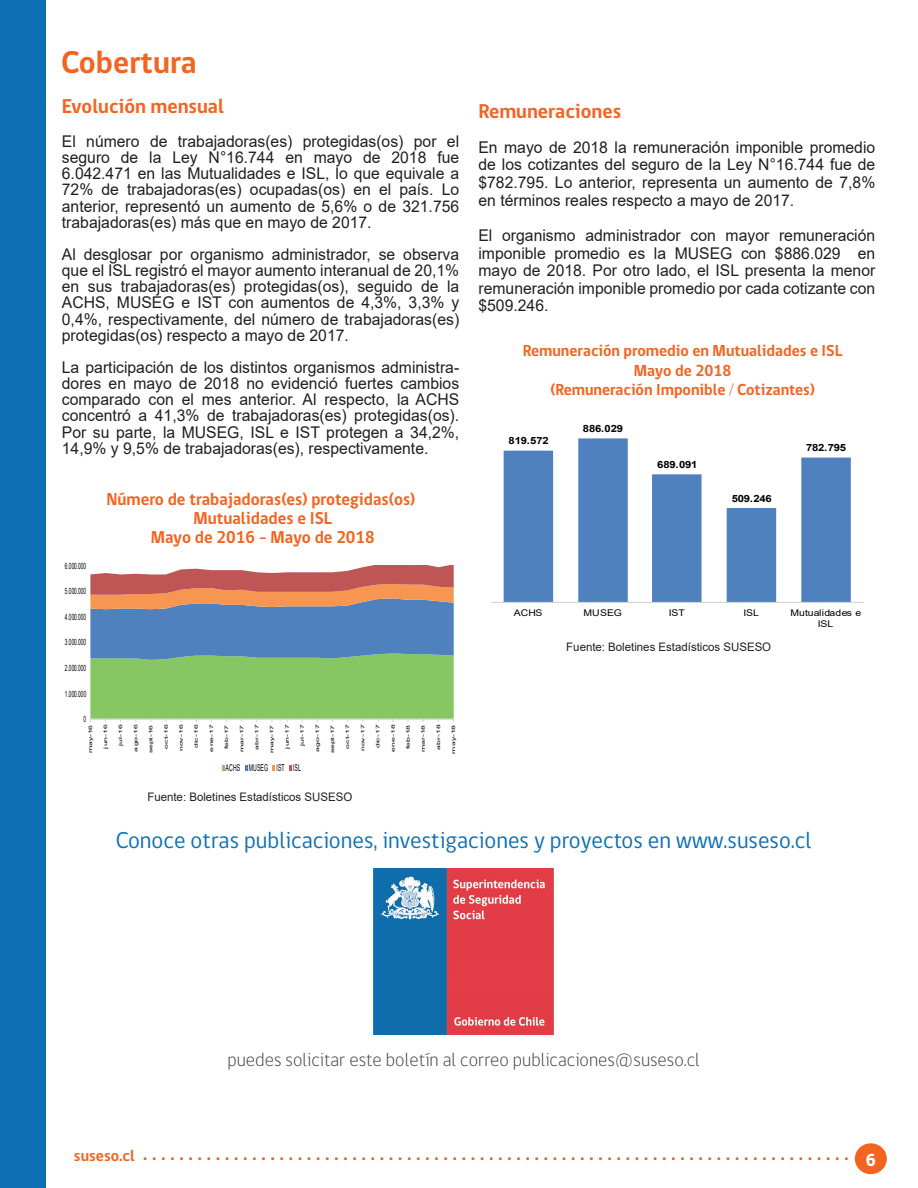
<style>
.page{position:relative;width:918px;height:1188px;background:#fff}
.page>*{position:absolute;margin:0;border:0;box-sizing:border-box;transform-origin:0 0}
.t1{font:700 32.25px "gob CL";color:#f36421}
.t2{font:23.55px "gob CL";color:#0d70b5}
.t3{font:700 20.55px "gob CL";color:#f36421}
.t4{font:300 19.05px "gob CL";color:#3f3f40}
.t5{font:800 17.7px "gob CL";color:#fff}
.t6{font:700 17.55px/19px "gob CL";color:#f36421;text-align:center;scale:.95 1}
.t7{font:700 16.35px/19.4px "gob CL";color:#f36421;text-align:center;scale:.96 1}
.t8{font:16.2px/16.2px "Arial";color:#231f20;text-align:justify}
.t9{font:700 16.2px "gob CL";color:#f36421}
.t10{font:11.7px "Arial";color:#231f20}
.t11{font:700 9.9px "Arial";letter-spacing:-.015em;color:#000001;scale:1.14 1}
.t12{font:9.45px "Arial";letter-spacing:.025em;color:#000001;scale:.55 1}
.t13{font:9.15px/10.5px "Arial";color:#000001;text-align:center;scale:1.14 1}
.t14{font:8.7px "Arial";letter-spacing:.025em;color:#000001;scale:.55 1}
.t15{font:4.8px "Arial";letter-spacing:.025em;color:#000001;scale:1.81 1}
</style>
<div class="page">
<div style="left:1px;top:0;width:45px;height:1188px;background:#0d70b5"></div>
<div style="left:855px;top:1143px;width:32px;height:31px;background:#f36421;border-radius:50%"></div>
<svg style="left:145px;top:1157px;width:703px;height:3px"></svg>
<img style="left:374px;top:868px;width:180px;height:166px">
<svg style="left:90px;top:565px;width:364px;height:157px;background:#8da187"></svg>
<svg style="left:222px;top:766px;width:3px;height:5px"></svg>
<svg style="left:245px;top:766px;width:3px;height:5px"></svg>
<svg style="left:272px;top:766px;width:3px;height:5px"></svg>
<svg style="left:289px;top:766px;width:3px;height:5px"></svg>
<svg style="left:504px;top:438px;width:347px;height:164px;fill:#4e81bd"></svg>
<hr style="left:491px;top:602px;width:372px;height:1px;background:#d0d1d1">
<h1 class="t1" style="left:61px;top:40px;width:137px">Cobertura</h1>
<p class="t3" style="left:62px;top:92px;width:164px">Evolución mensual</p>
<p class="t8" style="left:62px;top:133px;width:399px">El número de trabajadoras(es) protegidas(os) por el seguro de la Ley N°16.744 en mayo de 2018 fue 6.042.471 en las Mutualidades e ISL, lo que equivale a 72% de trabajadoras(es) ocupadas(os) en el país. Lo anterior, representó un aumento de 5,6% o de 321.756 trabajadoras(es) más que en mayo de 2017.</p>
<p class="t8" style="left:62px;top:246px;width:399px">Al desglosar por organismo administrador, se observa que el ISL registró el mayor aumento interanual de 20,1% en sus trabajadoras(es) protegidas(os), seguido de la ACHS, MUSEG e IST con aumentos de 4,3%, 3,3% y 0,4%, respectivamente, del número de trabajadoras(es) protegidas(os) respecto a mayo de 2017.</p>
<p class="t8" style="left:62px;top:359px;width:399px">La participación de los distintos organismos administra&shy;dores en mayo de 2018 no evidenció fuertes cambios comparado con el mes anterior. Al respecto, la ACHS concentró a 41,3% de trabajadoras(es) protegidas(os).<br>Por su parte, la MUSEG, ISL e IST protegen a 34,2%, 14,9% y 9,5% de trabajadoras(es), respectivamente.</p>
<p class="t14" style="left:65px;top:560px;width:40px">6.000.000</p>
<p class="t14" style="left:65px;top:585px;width:40px">5.000.000</p>
<p class="t14" style="left:65px;top:611px;width:40px">4.000.000</p>
<p class="t14" style="left:65px;top:636px;width:40px">3.000.000</p>
<p class="t14" style="left:65px;top:662px;width:40px">2.000.000</p>
<p class="t14" style="left:65px;top:687px;width:40px">1.000.000</p>
<p class="t14" style="left:84px;top:713px;width:6px">0</p>
<p class="t6" style="left:106px;top:490px;width:327px">Número de trabajadoras(es) protegidas(os)<br>Mutualidades e ISL<br>Mayo de 2016 - Mayo de 2018</p>
<p class="t15" style="left:87px;top:753px;width:17px;rotate:-90deg">may-16</p>
<p class="t15" style="left:102px;top:749px;width:15px;rotate:-90deg">jun-16</p>
<p class="t15" style="left:117px;top:746px;width:13px;rotate:-90deg">jul-16</p>
<p class="t15" style="left:132px;top:752px;width:17px;rotate:-90deg">ago-16</p>
<p class="t15" style="left:148px;top:753px;width:17px;rotate:-90deg">sept-16</p>
<p class="t15" style="left:163px;top:749px;width:15px;rotate:-90deg">oct-16</p>
<p class="t15" style="left:178px;top:751px;width:16px;rotate:-90deg">nov-16</p>
<p class="t15" style="left:193px;top:748px;width:15px;rotate:-90deg">dic-16</p>
<p class="t15" style="left:208px;top:752px;width:17px;rotate:-90deg">ene-17</p>
<p class="t15" style="left:223px;top:749px;width:15px;rotate:-90deg">feb-17</p>
<p class="t15" style="left:238px;top:752px;width:17px;rotate:-90deg">mar-17</p>
<p class="t15" style="left:254px;top:750px;width:15px;rotate:-90deg">abr-17</p>
<p class="t15" style="left:269px;top:753px;width:17px;rotate:-90deg">may-17</p>
<p class="t15" style="left:284px;top:749px;width:15px;rotate:-90deg">jun-17</p>
<p class="t15" style="left:299px;top:746px;width:13px;rotate:-90deg">jul-17</p>
<p class="t15" style="left:314px;top:752px;width:17px;rotate:-90deg">ago-17</p>
<p class="t15" style="left:329px;top:753px;width:17px;rotate:-90deg">sept-17</p>
<p class="t15" style="left:344px;top:749px;width:15px;rotate:-90deg">oct-17</p>
<p class="t15" style="left:359px;top:751px;width:16px;rotate:-90deg">nov-17</p>
<p class="t15" style="left:375px;top:748px;width:15px;rotate:-90deg">dic-17</p>
<p class="t15" style="left:390px;top:752px;width:17px;rotate:-90deg">ene-18</p>
<p class="t15" style="left:405px;top:749px;width:15px;rotate:-90deg">feb-18</p>
<p class="t15" style="left:420px;top:752px;width:17px;rotate:-90deg">mar-18</p>
<p class="t15" style="left:435px;top:750px;width:15px;rotate:-90deg">abr-18</p>
<p class="t15" style="left:450px;top:754px;width:17px;rotate:-90deg">may-18</p>
<p class="t12" style="left:226px;top:761px;width:139px">ACHS MUSEG IST ISL</p>
<p class="t10" style="left:147px;top:789px;width:206px">Fuente: Boletines Estadísticos SUSESO</p>
<p class="t3" style="left:478px;top:97px;width:144px">Remuneraciones</p>
<p class="t8" style="left:478px;top:138px;width:398px;line-height:17.5px">En mayo de 2018 la remuneración imponible promedio de los cotizantes del seguro de la Ley N°16.744 fue de $782.795. Lo anterior, representa un aumento de 7,8% en términos reales respecto a mayo de 2017.</p>
<p class="t8" style="left:478px;top:226px;width:398px;line-height:17.5px">El organismo administrador con mayor remuneración imponible promedio es la MUSEG con $886.029 en mayo de 2018. Por otro lado, el ISL presenta la menor remuneración imponible promedio por cada cotizante con $509.246.</p>
<p class="t7" style="left:523px;top:342px;width:335px">Remuneración promedio en Mutualidades e ISL<br>Mayo de 2018<br>(Remuneración Imponible / Cotizantes)</p>
<p class="t11" style="left:509px;top:434px;width:37px">819.572</p>
<p class="t11" style="left:583px;top:421px;width:37px">886.029</p>
<p class="t11" style="left:657px;top:458px;width:37px">689.091</p>
<p class="t11" style="left:732px;top:491px;width:37px">509.246</p>
<p class="t11" style="left:806px;top:440px;width:37px">782.795</p>
<p class="t13" style="left:514px;top:608px;width:27px">ACHS</p>
<p class="t13" style="left:584px;top:608px;width:35px">MUSEG</p>
<p class="t13" style="left:669px;top:608px;width:15px">IST</p>
<p class="t13" style="left:744px;top:608px;width:15px">ISL</p>
<p class="t13" style="left:791px;top:608px;width:64px">Mutualidades e<br>ISL</p>
<p class="t10" style="left:566px;top:639px;width:206px">Fuente: Boletines Estadísticos SUSESO</p>
<h2 class="t2" style="left:116px;top:824px;width:697px">Conoce otras publicaciones, investigaciones y proyectos en www.suseso.cl</h2>
<p class="t9" style="left:74px;top:1144px;width:62px">suseso.cl</p>
<p class="t4" style="left:227px;top:1047px;width:474px">puedes solicitar este boletín al correo publicaciones@suseso.cl</p>
<p class="t5" style="left:866px;top:1148px;width:12px">6</p>
</div>
